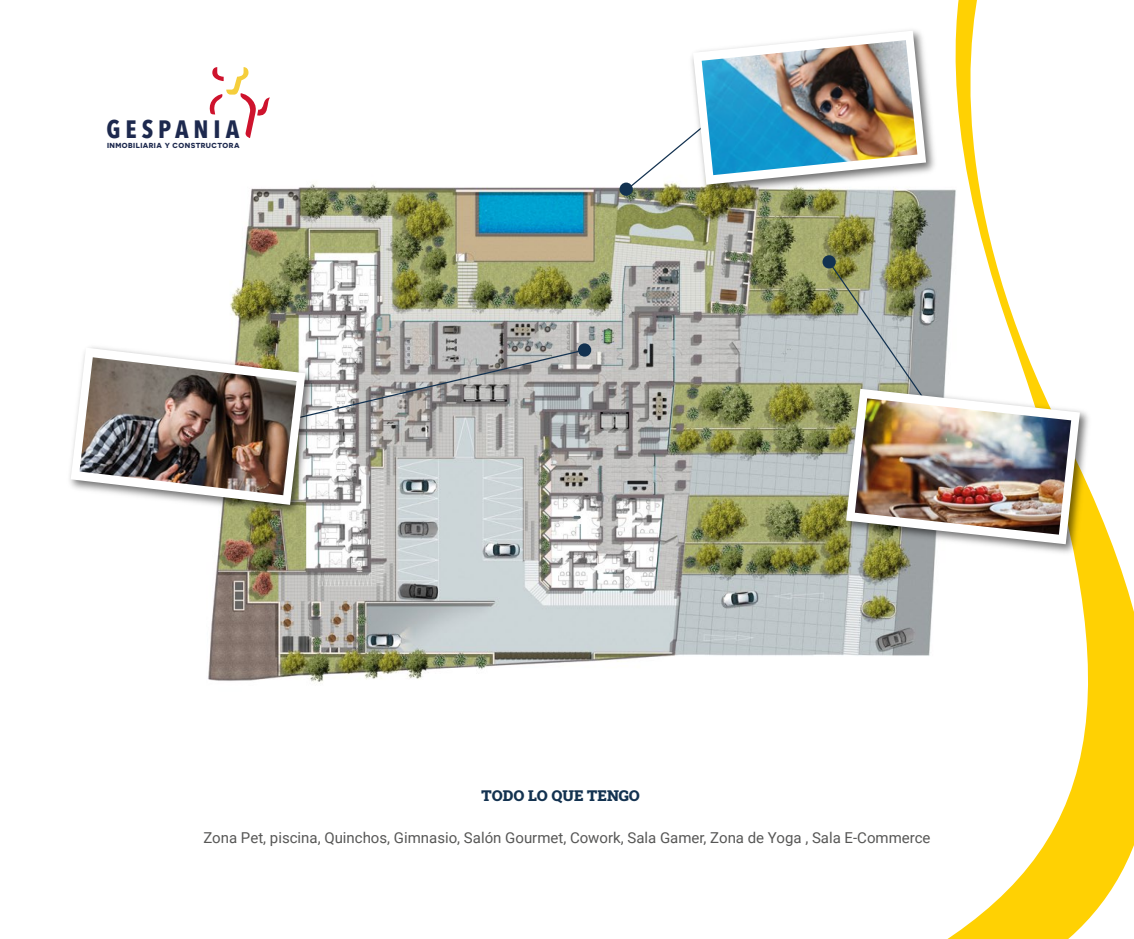
<style>
.page{position:relative;width:1134px;height:939px;background:#fff}
.page>*{position:absolute;margin:0;border:0;box-sizing:border-box;transform-origin:0 0}
.t1{font:700 25.12px "Avenir Next Condensed";letter-spacing:.195em;color:#1d294e}
.t2{font:15px "Roboto";color:#575756}
.t3{font:15px "Roboto Slab";color:#133250}
.t4{font:700 7.25px "Novecentosanswide";letter-spacing:.06em;color:#1d294e}
</style>
<div class="page">
<img style="left:208px;top:182px;width:723px;height:500px">
<svg style="left:209px;top:67px;width:61px;height:71px"></svg>
<svg style="left:931px;top:0;width:203px;height:939px"></svg>
<div style="left:822px;top:255px;width:14px;height:14px;background:#133250;border-radius:50%"></div>
<div style="left:619px;top:183px;width:14px;height:13px;background:#133250;border-radius:50%"></div>
<div style="left:578px;top:343px;width:13px;height:14px;background:#133250;border-radius:50%"></div>
<img style="left:686px;top:23px;width:254px;height:176px">
<svg style="left:626px;top:31px;width:300px;height:160px"></svg>
<img style="left:702px;top:40px;width:215px;height:135px">
<img style="left:69px;top:341px;width:251px;height:178px">
<svg style="left:71px;top:348px;width:515px;height:157px"></svg>
<img style="left:79px;top:357px;width:218px;height:138px">
<img style="left:839px;top:381px;width:255px;height:177px">
<svg style="left:827px;top:260px;width:253px;height:284px"></svg>
<img style="left:855px;top:398px;width:216px;height:137px">
<h1 class="t1" style="left:107px;top:114px;width:134px">GESPANIA</h1>
<p class="t4" style="left:107px;top:141px;width:134px">INMOBILIARIA Y CONSTRUCTORA</p>
<p class="t3" style="left:482px;top:785px;width:160px">TODO LO QUE TENGO</p>
<p class="t2" style="left:203px;top:827px;width:729px">Zona Pet, piscina, Quinchos, Gimnasio, Salón Gourmet, Cowork, Sala Gamer, Zona de Yoga , Sala E-Commerce</p>
</div>
